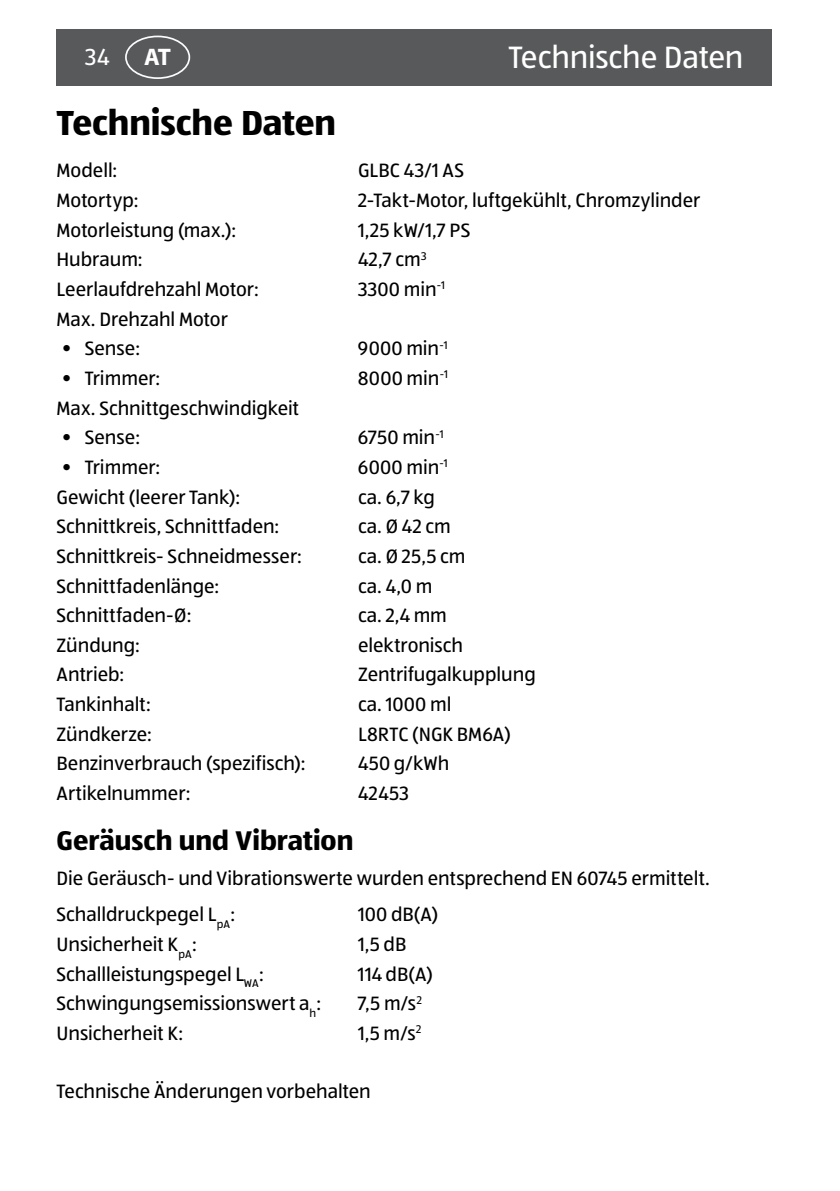
<style>
.page{position:relative;width:840px;height:1191px;background:#fff}
.page>*{position:absolute;margin:0;border:0;box-sizing:border-box;transform-origin:0 0}
.t1{font:700 36px "ALDISUEDOT";color:#000}
.t2{font:32px "ALDISUEDOT";letter-spacing:-.005em;color:#fff}
.t3{font:700 28px "ALDISUEDOT";color:#000}
.t4{font:24px "ALDISUEDOT";color:#fff}
.t5{font:700 24px "Myriad Pro";color:#fff}
.t6{font:20px/29.6px "ALDISUEDOT";color:#000}
</style>
<div class="page">
<div style="left:57px;top:29px;width:714px;height:56px;background:#58595b"></div>
<div style="left:125px;top:36px;width:65px;height:43px;border:2px solid #fafdff;border-radius:50%"></div>
<p class="t4" style="left:85px;top:41px;width:26px">34</p>
<p class="t5" style="left:144px;top:42px;width:28px">AT</p>
<h2 class="t2" style="left:508px;top:36px;width:236px">Technische Daten</h2>
<h1 class="t1" style="left:56px;top:99px;width:281px">Technische Daten</h1>
<p class="t6" style="left:56px;top:155px;width:62px">Modell:</p>
<p class="t6" style="left:358px;top:155px;width:108px">GLBC 43/1 AS</p>
<p class="t6" style="left:56px;top:185px;width:83px">Motortyp:</p>
<p class="t6" style="left:358px;top:185px;width:343px">2-Takt-Motor, luftgekühlt, Chromzylinder</p>
<p class="t6" style="left:56px;top:214px;width:181px">Motorleistung (max.):</p>
<p class="t6" style="left:358px;top:214px;width:114px">1,25 kW/1,7 PS</p>
<p class="t6" style="left:56px;top:244px;width:88px">Hubraum:</p>
<p class="t6" style="left:358px;top:244px;width:70px">42,7 cm<sup>3</sup></p>
<p class="t6" style="left:56px;top:274px;width:204px">Leerlaufdrehzahl Motor:</p>
<p class="t6" style="left:358px;top:274px;width:88px">3300 min<sup>-1</sup></p>
<p class="t6" style="left:56px;top:303px;width:172px">Max. Drehzahl Motor</p>
<p class="t6" style="left:62px;top:333px;width:79px">• Sense:</p>
<p class="t6" style="left:62px;top:363px;width:99px">• Trimmer:</p>
<p class="t6" style="left:358px;top:333px;width:91px">9000 min<sup>-1<br></sup>8000 min<sup>-1</sup></p>
<p class="t6" style="left:56px;top:392px;width:244px">Max. Schnittgeschwindigkeit</p>
<p class="t6" style="left:62px;top:422px;width:79px">• Sense:</p>
<p class="t6" style="left:62px;top:452px;width:99px">• Trimmer:</p>
<p class="t6" style="left:358px;top:422px;width:91px">6750 min<sup>-1<br></sup>6000 min<sup>-1</sup></p>
<p class="t6" style="left:56px;top:481px;width:185px">Gewicht (leerer Tank):</p>
<p class="t6" style="left:358px;top:481px;width:78px">ca. 6,7 kg</p>
<p class="t6" style="left:56px;top:511px;width:224px">Schnittkreis, Schnittfaden:</p>
<p class="t6" style="left:358px;top:511px;width:94px">ca. Ø 42 cm</p>
<p class="t6" style="left:56px;top:541px;width:247px">Schnittkreis- Schneidmesser:</p>
<p class="t6" style="left:358px;top:541px;width:109px">ca. Ø 25,5 cm</p>
<p class="t6" style="left:56px;top:570px;width:164px">Schnittfadenlänge:</p>
<p class="t6" style="left:358px;top:570px;width:76px">ca. 4,0 m</p>
<p class="t6" style="left:56px;top:600px;width:136px">Schnittfaden-Ø:</p>
<p class="t6" style="left:358px;top:600px;width:90px">ca. 2,4 mm</p>
<p class="t6" style="left:56px;top:629px;width:85px">Zündung:</p>
<p class="t6" style="left:358px;top:629px;width:107px">elektronisch</p>
<p class="t6" style="left:56px;top:659px;width:69px">Antrieb:</p>
<p class="t6" style="left:358px;top:659px;width:179px">Zentrifugalkupplung</p>
<p class="t6" style="left:56px;top:689px;width:96px">Tankinhalt:</p>
<p class="t6" style="left:358px;top:689px;width:95px">ca. 1000 ml</p>
<p class="t6" style="left:56px;top:718px;width:97px">Zündkerze:</p>
<p class="t6" style="left:358px;top:718px;width:154px">L8RTC (NGK BM6A)</p>
<p class="t6" style="left:56px;top:748px;width:250px">Benzinverbrauch (spezifisch):</p>
<p class="t6" style="left:358px;top:748px;width:93px">450 g/kWh</p>
<p class="t6" style="left:56px;top:778px;width:135px">Artikelnummer:</p>
<p class="t6" style="left:358px;top:778px;width:53px">42453</p>
<h3 class="t3" style="left:56px;top:821px;width:298px">Geräusch und Vibration</h3>
<p class="t6" style="left:56px;top:859px;width:654px;line-height:36.2px">Die Geräusch- und Vibrationswerte wurden entsprechend EN 60745 ermittelt.<br>Schalldruckpegel L<sub>pA</sub>:</p>
<p class="t6" style="left:358px;top:899px;width:82px">100 dB(A)</p>
<p class="t6" style="left:56px;top:928px;width:142px">Unsicherheit K<sub>pA</sub>:</p>
<p class="t6" style="left:358px;top:928px;width:50px">1,5 dB</p>
<p class="t6" style="left:56px;top:958px;width:209px">Schallleistungspegel L<sub>WA</sub>:</p>
<p class="t6" style="left:358px;top:958px;width:76px">114 dB(A)</p>
<p class="t6" style="left:56px;top:988px;width:266px">Schwingungsemissionswert a<sub>h</sub>:</p>
<p class="t6" style="left:358px;top:988px;width:65px">7,5 m/s<sup>2</sup></p>
<p class="t6" style="left:56px;top:1017px;width:128px">Unsicherheit K:</p>
<p class="t6" style="left:358px;top:1017px;width:65px">1,5 m/s<sup>2</sup></p>
<p class="t6" style="left:56px;top:1076px;width:316px">Technische Änderungen vorbehalten</p>
</div>
